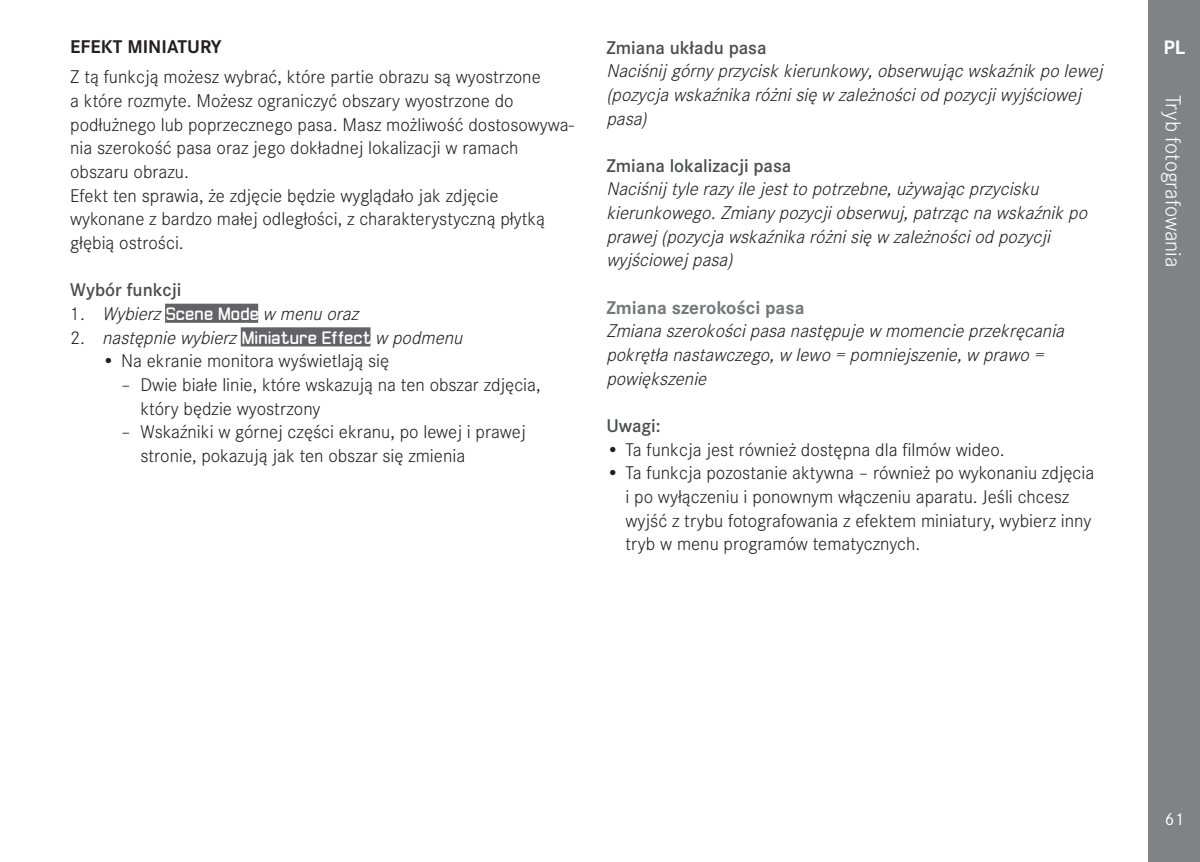
<style>
.page{position:relative;width:1200px;height:862px;background:#fff}
.page>*{position:absolute;margin:0;border:0;box-sizing:border-box;transform-origin:0 0}
.Footnote{font:300 22.5px "Corporate S";color:#fff}
.t1{font:700 20.25px "Corporate S";color:#fff}
.Body_Text{font:300 19.12px/23.6px "Corporate S";color:#231f20}
.Body_Text-2{font:italic 300 19.12px/23.6px "Corporate S";color:#231f20}
.Note_Heading{font:600 19.12px "Corporate S";color:#4b4c4d}
.Heading_04{font:700 19.12px "Corporate S";color:#76787b}
.Heading_02{font:700 19.12px "Corporate S";color:#231f20}
.t2{font:18px "Corporate S";color:#fff}
.s1{font-style:normal}
.s2{font-family:"LG1050";font-weight:400;font-style:normal;font-size:15.75px;color:#fff}
</style>
<div class="page">
<div style="left:1148px;top:0;width:51px;height:861px;background:#808285"></div>
<div style="left:165px;top:303px;width:93px;height:19px;background:#636366"></div>
<div style="left:241px;top:327px;width:129px;height:19px;background:#636366"></div>
<p class="Heading_02" style="left:70px;top:32px;width:153px">EFEKT MINIATURY</p>
<p class="Body_Text" style="left:70px;top:64px;width:505px">Z tą funkcją możesz wybrać, które partie obrazu są wyostrzone<br>a które rozmyte. Możesz ograniczyć obszary wyostrzone do podłużnego lub poprzecznego pasa. Masz możliwość dostosowywa&shy;nia szerokość pasa oraz jego dokładnej lokalizacji w ramach obszaru obrazu.</p>
<p class="Body_Text" style="left:70px;top:182px;width:476px">Efekt ten sprawia, że zdjęcie będzie wyglądało jak zdjęcie wykonane z bardzo małej odległości, z charakterystyczną płytką głębią ostrości.</p>
<p class="Note_Heading" style="left:70px;top:276px;width:113px">Wybór funkcji</p>
<p class="Body_Text-2" style="left:70px;top:300px;width:294px"><span class="s1">1 .</span> Wybierz<span class="s2">S c e n e M o d e</span> w menuoraz</p>
<p class="Body_Text-2" style="left:70px;top:324px;width:399px"><span class="s1">2 .</span> następniewybierz<span class="s2">M i n i a t u r e Ef f e c t</span> w podmenu</p>
<p class="Body_Text" style="left:102px;top:348px;width:289px">• Na ekranie monitora wyświetlają się</p>
<p class="Body_Text" style="left:140px;top:371px;width:401px;text-indent:-19px">– Dwie białe linie, które wskazują na ten obszar zdjęcia, który będzie wyostrzony</p>
<p class="Body_Text" style="left:140px;top:418px;width:386px;text-indent:-19px">– Wskaźniki w górnej części ekranu, po lewej i prawej stronie, pokazują jak ten obszar się zmienia</p>
<p class="Note_Heading" style="left:606px;top:33px;width:162px">Zmiana układu pasa</p>
<p class="Body_Text-2" style="left:606px;top:58px;width:498px">Naciśnij górnyprzyciskkierunkowy,obserwującwskaźnikpolewej (pozycjawskaźnikaróżnisięw zależnościodpozycjiwyjściowej pasa)</p>
<p class="Note_Heading" style="left:606px;top:151px;width:186px">Zmiana lokalizacji pasa</p>
<p class="Body_Text-2" style="left:606px;top:176px;width:487px">Naciśnij tylerazyilejesttopotrzebne,używającprzycisku kierunkowego.Zmianypozycjiobserwuj,patrzącnawskaźnikpo prawej (pozycjawskaźnikaróżnisięw zależnościodpozycji wyjściowej pasa)</p>
<p class="Heading_04" style="left:606px;top:292px;width:199px">Zmiana szerokości pasa</p>
<p class="Body_Text-2" style="left:606px;top:318px;width:464px">Zmianaszerokościpasanastępujew momencieprzekręcania pokrętłanastawczego,w lewo= pomniejszenie,w prawo= powiększenie</p>
<p class="Note_Heading" style="left:606px;top:411px;width:56px">Uwagi:</p>
<p class="Body_Text" style="left:606px;top:436px;width:400px">• Ta funkcja jest również dostępna dla filmów wideo.</p>
<p class="Body_Text" style="left:625px;top:459px;width:470px;text-indent:-19px">• Ta funkcja pozostanie aktywna – również po wykonaniu zdjęcia i po wyłączeniu i ponownym włączeniu aparatu. Jeśli chcesz wyjść z trybu fotografowania z efektem miniatury, wybierz inny tryb w menu programów tematycznych.</p>
<p class="t1" style="left:1162px;top:32px;width:23px">PL</p>
<p class="Footnote" style="left:1188px;top:94px;width:174px;rotate:90deg">Tryb fotografowania</p>
<p class="t2" style="left:1164px;top:806px;width:21px">61</p>
</div>
